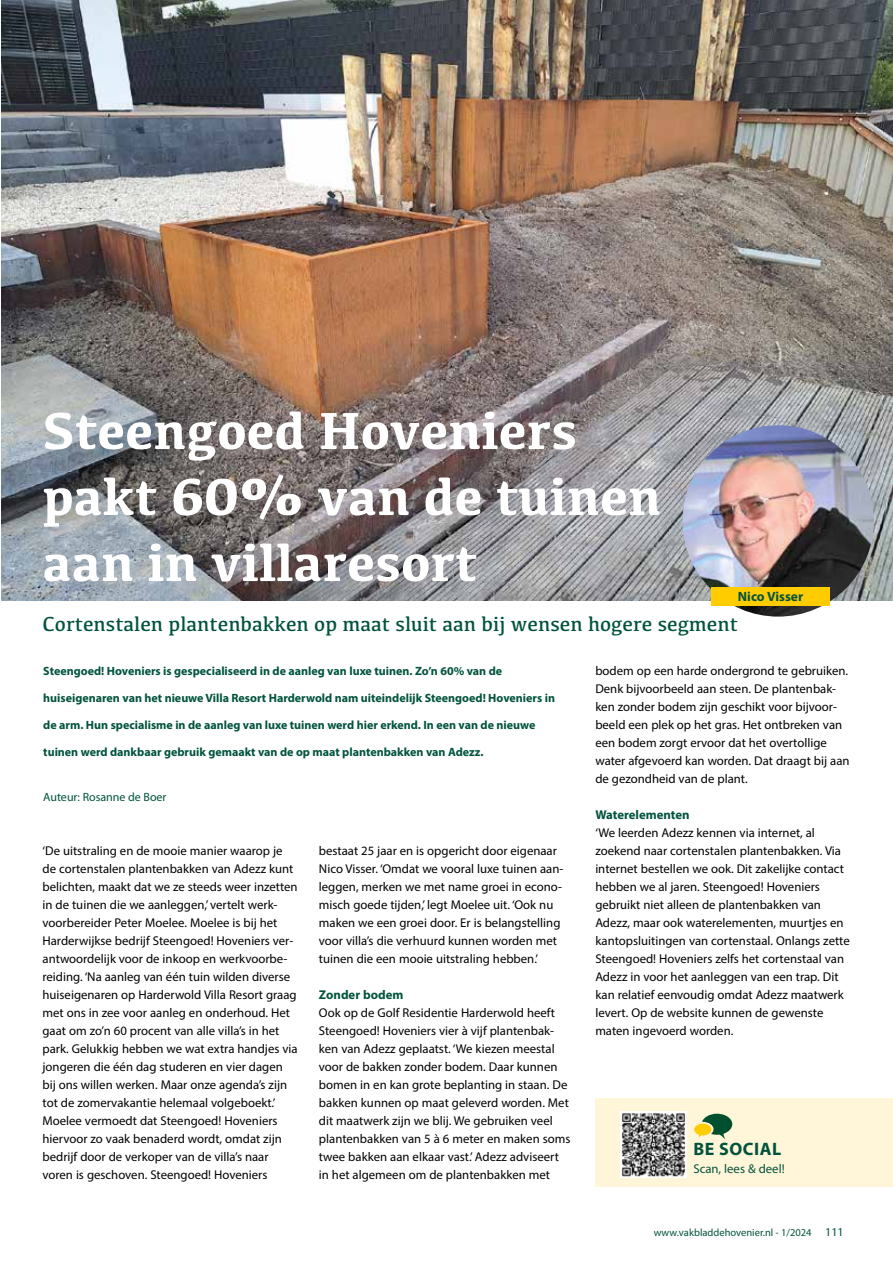
<style>
.page{position:relative;width:893px;height:1263px;background:#fff}
.page>*{position:absolute;margin:0;border:0;box-sizing:border-box;transform-origin:0 0}
.t1{font:700 54px/66px "Kefa";color:#fff}
.t2{font:21px "Kefa";color:#00533d}
.t3{font:700 18px "Myriad Pro";letter-spacing:.03em;color:#00533d}
.t4{font:700 13.5px "Myriad Pro";color:#00533d}
.t5{font:12.75px/18px "Myriad Pro";color:#000}
.t6{font:700 12.75px "Myriad Pro";color:#00533d}
.t7{font:12.75px "Myriad Pro";color:#00533d}
.t8{font:700 12px "Myriad Pro";color:#00533d}
.t9{font:12px "Myriad Pro";color:#00533d}
.t10{font:10.5px "Myriad Pro";color:#00533d}
.s1{font-size:12px}
</style>
<div class="page">
<img style="left:1px;top:0;width:892px;height:600px">
<img style="left:682px;top:425px;width:192px;height:192px;border-radius:96px">
<div style="left:711px;top:587px;width:119px;height:18px;background:#fc0"></div>
<div style="left:595px;top:1098px;width:298px;height:89px;background:#fff5d8"></div>
<img style="left:621px;top:1111px;width:65px;height:66px">
<svg style="left:694px;top:1114px;width:38px;height:25px"></svg>
<h1 class="t1" style="left:43px;top:395px;width:620px">Steengoed Hoveniers pakt 60% van de tuinen aan in villaresort</h1>
<h2 class="t2" style="left:43px;top:611px;width:697px">Cortenstalen plantenbakken op maat sluit aan bij wensen hogere segment</h2>
<p class="t4" style="left:738px;top:588px;width:67px">Nico Visser</p>
<p class="t8" style="left:43px;top:663px;width:460px">Steengoed! Hoveniers is gespecialiseerd in de aanleg van luxe tuinen. Zo’n 60% van de</p>
<p class="t8" style="left:43px;top:690px;width:513px">huiseigenaren van het nieuwe Villa Resort Harderwold nam uiteindelijk Steengoed! Hoveniers in</p>
<p class="t8" style="left:43px;top:717px;width:494px">de arm. Hun specialisme in de aanleg van luxe tuinen werd hier erkend. In een van de nieuwe</p>
<p class="t8" style="left:43px;top:744px;width:442px">tuinen werd dankbaar gebruik gemaakt van de op maat plantenbakken van Adezz.</p>
<p class="t9" style="left:43px;top:790px;width:125px">Auteur: Rosanne de Boer</p>
<p class="t5" style="left:43px;top:842px;width:257px">‘De uitstraling en de mooie manier waarop je de cortenstalen plantenbakken van Adezz kunt belichten, maakt dat we ze steeds weer inzetten in de tuinen die we aanleggen,’ vertelt werk&shy;voorbereider Peter Moelee. Moelee is bij het Harderwijkse bedrijf Steengoed! Hoveniers ver&shy;antwoordelijk voor de inkoop en werkvoorbe&shy;reiding. ‘Na aanleg van één tuin wilden diverse huiseigenaren op Harderwold Villa Resort graag met ons in zee voor aanleg en onderhoud. Het gaat om zo’n 60 procent van alle villa’s in het park. Gelukkig hebben we wat extra handjes via jongeren die één dag studeren en vier dagen bij ons willen werken. Maar onze agenda’s zijn tot de zomervakantie helemaal volgeboekt.’ Moelee vermoedt dat Steengoed! Hoveniers hiervoor zo vaak benaderd wordt, omdat zijn bedrijf door de verkoper van de villa’s naar voren is geschoven. Steengoed! Hoveniers</p>
<p class="t5" style="left:319px;top:842px;width:246px">bestaat 25 jaar en is opgericht door eigenaar Nico Visser. ‘Omdat we vooral luxe tuinen aan&shy;leggen, merken we met name groei in econo&shy;misch goede tijden,’ legt Moelee uit. ‘Ook nu maken we een groei door. Er is belangstelling voor villa’s die verhuurd kunnen worden met tuinen die een mooie uitstraling hebben.’</p>
<p class="t6" style="left:319px;top:986px;width:86px">Zonder bodem</p>
<p class="t5" style="left:319px;top:1004px;width:253px">Ook op de Golf Residentie Harderwold heeft Steengoed! Hoveniers vier à vijf plantenbak&shy;ken van Adezz geplaatst. ‘We kiezen meestal voor de bakken zonder bodem. Daar kunnen bomen in en kan grote beplanting in staan. De bakken kunnen op maat geleverd worden. Met dit maatwerk zijn we blij. We gebruiken veel plantenbakken van 5 à 6 meter en maken soms twee bakken aan elkaar vast.’ Adezz adviseert in het algemeen om de plantenbakken met</p>
<p class="t5" style="left:595px;top:662px;width:256px">bodem op een harde ondergrond te gebruiken.<br>Denk bijvoorbeeld aan steen. De plantenbak&shy;ken zonder bodem zijn geschikt voor bijvoor&shy;beeld een plek op het gras. Het ontbreken van een bodem zorgt ervoor dat het overtollige water afgevoerd kan worden. Dat draagt bij aan de gezondheid van de plant.</p>
<p class="t6" style="left:595px;top:807px;width:96px">Waterelementen</p>
<p class="t5" style="left:595px;top:824px;width:256px">‘We leerden Adezz kennen via internet, al zoekend naar cortenstalen plantenbakken. Via internet bestellen we ook. Dit zakelijke contact hebben we al jaren. Steengoed! Hoveniers gebruikt niet alleen de plantenbakken van Adezz, maar ook waterelementen, muurtjes en kantopsluitingen van cortenstaal. Onlangs zette Steengoed! Hoveniers zelfs het cortenstaal van Adezz in voor het aanleggen van een trap. Dit kan relatief eenvoudig omdat Adezz maatwerk levert. Op de website kunnen de gewenste maten ingevoerd worden.</p>
<h3 class="t3" style="left:693px;top:1137px;width:89px">BE SOCIAL</h3>
<p class="t7" style="left:693px;top:1161px;width:93px">Scan, lees &amp; deel!</p>
<p class="t10" style="left:654px;top:1226px;width:191px">www.vakbladdehovenier.nl - 1/2024 <span class="s1">111</span></p>
</div>
